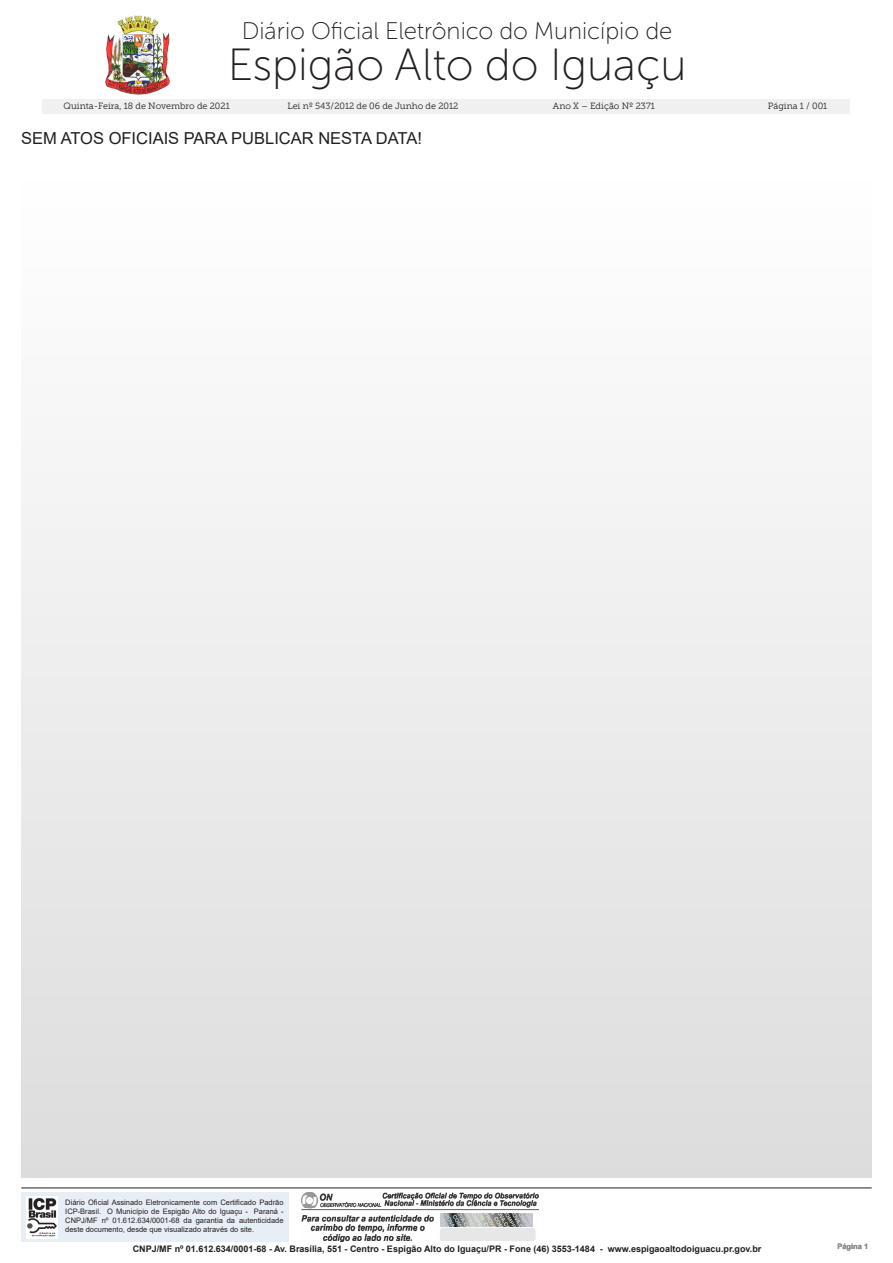
<style>
.page{position:relative;width:893px;height:1263px;background:#fff}
.page>*{position:absolute;margin:0;border:0;box-sizing:border-box;transform-origin:0 0}
.t1{font:45px "Museo Sans Cyrl 100";color:#231f20}
.t2{font:24px "Museo Sans Cyrl 100";color:#231f20}
.Diario_Corpo{font:16.5px "Arial";color:#231f20}
.t3{font:700 9px "Arial";color:#231f20}
.t4{font:9px "Museo Slab 300";color:#231f20}
.t5{font:7.5px/9px "Arial";color:#231f20;text-align:justify}
.t6{font:700 7.5px "Arial";color:#8a8b8d}
</style>
<div class="page">
<div style="left:43px;top:99px;width:807px;height:14px;background:#f0f0f0"></div>
<hr style="left:21px;top:1187px;width:851px;height:1px;background:#231f20">
<img style="left:302px;top:1192px;width:237px;height:50px">
<div style="left:21px;top:1192px;width:268px;height:50px;background:#e8eef6"></div>
<img style="left:27px;top:1197px;width:30px;height:42px">
<img style="left:441px;top:1213px;width:92px;height:13px">
<img style="left:105px;top:15px;width:64px;height:80px">
<div style="left:21px;top:157px;width:851px;height:1021px;background:linear-gradient(to bottom,#fff,#dcdcdc)"></div>
<h2 class="t2" style="left:242px;top:18px;width:432px">Diário Oficial Eletrônico do Município de</h2>
<h1 class="t1" style="left:228px;top:40px;width:460px">Espigão Alto do Iguaçu</h1>
<p class="t4" style="left:64px;top:101px;width:168px">Quinta-Feira, 18 de Novembro de 2021</p>
<p class="t4" style="left:287px;top:101px;width:173px">Lei nº 543/2012 de 06 de Junho de 2012</p>
<p class="t4" style="left:553px;top:101px;width:103px">Ano X – Edição Nº 2371</p>
<p class="t4" style="left:768px;top:101px;width:61px">Página 1 / 001</p>
<p class="Diario_Corpo" style="left:21px;top:127px;width:402px">SEM ATOS OFICIAIS PARA PUBLICAR NESTA DATA!</p>
<p class="t5" style="left:65px;top:1197px;width:220px">Diário Oficial Assinado Eletronicamente com Certificado Padrão ICP-Brasil. O Município de Espigão Alto do Iguaçu - Paraná - CNPJ/MF nº 01.612.634/0001-68 da garantia da autenticidade deste documento, desde que visualizado através do site.</p>
<p class="t3" style="left:133px;top:1242px;width:630px">CNPJ/MF nº 01.612.634/0001-68 - Av. Brasília, 551 - Centro - Espigão Alto do Iguaçu/PR - Fone (46) 3553-1484 - www.espigaoaltodoiguacu.pr.gov.br</p>
<p class="t6" style="left:837px;top:1241px;width:32px">Página 1</p>
</div>
